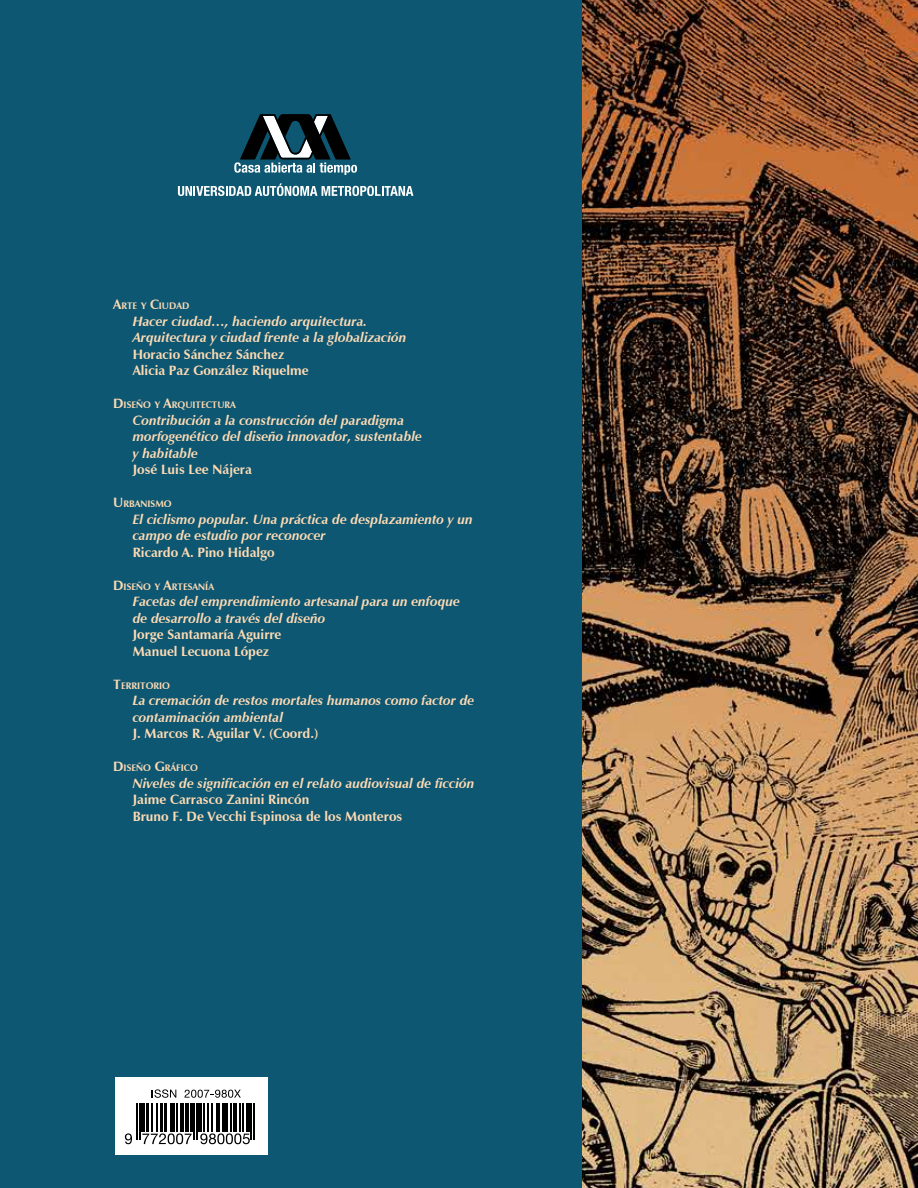
<style>
.page{position:relative;width:918px;height:1188px;background:#fff}
.page>*{position:absolute;margin:0;border:0;box-sizing:border-box;transform-origin:0 0}
.t1{font:italic 700 13.5px/16.5px "Zapf Humanist 601 BT";color:#fedbb4}
.t2{font:700 13.5px/16.5px "Zapf Humanist 601 BT";color:#fedbb4}
.t3{font:700 9.45px "Zapf Humanist 601 BT";color:#fedbb4}
.s1{font-size:13.5px}
</style>
<div class="page">
<img style="left:582px;top:0;width:336px;height:1188px">
<div style="left:0;top:0;width:582px;height:1188px;background:#0e5772"></div>
<svg style="left:178px;top:183px;width:235px;height:13px"></svg>
<svg style="left:234px;top:114px;width:123px;height:61px"></svg>
<div style="left:115px;top:1078px;width:152px;height:77px;background:#fff"></div>
<svg style="left:125px;top:1133px;width:7px;height:11px"></svg>
<hr style="left:137px;top:1103px;width:1px;height:37px;background:#000">
<hr style="left:139px;top:1103px;width:1px;height:37px;background:#000">
<hr style="left:251px;top:1103px;width:1px;height:37px;background:#000">
<hr style="left:253px;top:1103px;width:1px;height:37px;background:#000">
<svg style="left:142px;top:1089px;width:108px;height:55px"></svg>
<p class="t3" style="left:113px;top:300px;width:78px"><span class="s1">A</span>RTE Y <span class="s1">C</span>IUDAD</p>
<p class="t1" style="left:133px;top:313px;width:275px">Hacer ciudad…, haciendo arquitectura.<br>Arquitectura y ciudad frente a la globalización</p>
<p class="t2" style="left:133px;top:346px;width:177px">Horacio Sánchez Sánchez<br>Alicia Paz González Riquelme</p>
<p class="t3" style="left:113px;top:399px;width:124px"><span class="s1">D</span>ISEÑO Y <span class="s1">A</span>RQUITECTURA</p>
<p class="t1" style="left:133px;top:412px;width:291px">Contribución a la construcción del paradigma morfogenético del diseño innovador, sustentable y habitable</p>
<p class="t2" style="left:133px;top:462px;width:121px">José Luis Lee Nájera</p>
<p class="t3" style="left:113px;top:498px;width:60px"><span class="s1">U</span>RBANISMO</p>
<p class="t1" style="left:133px;top:511px;width:342px">El ciclismo popular. Una práctica de desplazamiento y un campo de estudio por reconocer</p>
<p class="t2" style="left:133px;top:544px;width:143px">Ricardo A. Pino Hidalgo</p>
<p class="t3" style="left:113px;top:581px;width:102px"><span class="s1">D</span>ISEÑO Y <span class="s1">A</span>RTESANÍA</p>
<p class="t1" style="left:133px;top:594px;width:329px">Facetas del emprendimiento artesanal para un enfoque de desarrollo a través del diseño</p>
<p class="t2" style="left:133px;top:627px;width:150px">Jorge Santamaría Aguirre<br>Manuel Lecuona López</p>
<p class="t3" style="left:113px;top:680px;width:58px"><span class="s1">T</span>ERRITORIO</p>
<p class="t1" style="left:133px;top:693px;width:343px">La cremación de restos mortales humanos como factor de contaminación ambiental</p>
<p class="t2" style="left:133px;top:726px;width:187px">J. Marcos R. Aguilar V. (Coord.)</p>
<p class="t3" style="left:113px;top:762px;width:86px"><span class="s1">D</span>ISEÑO <span class="s1">G</span>RÁFICO</p>
<p class="t1" style="left:133px;top:775px;width:343px">Niveles de significación en el relato audiovisual de ficción</p>
<p class="t2" style="left:133px;top:792px;width:271px">Jaime Carrasco Zanini Rincón<br>Bruno F. De Vecchi Espinosa de los Monteros</p>
</div>
